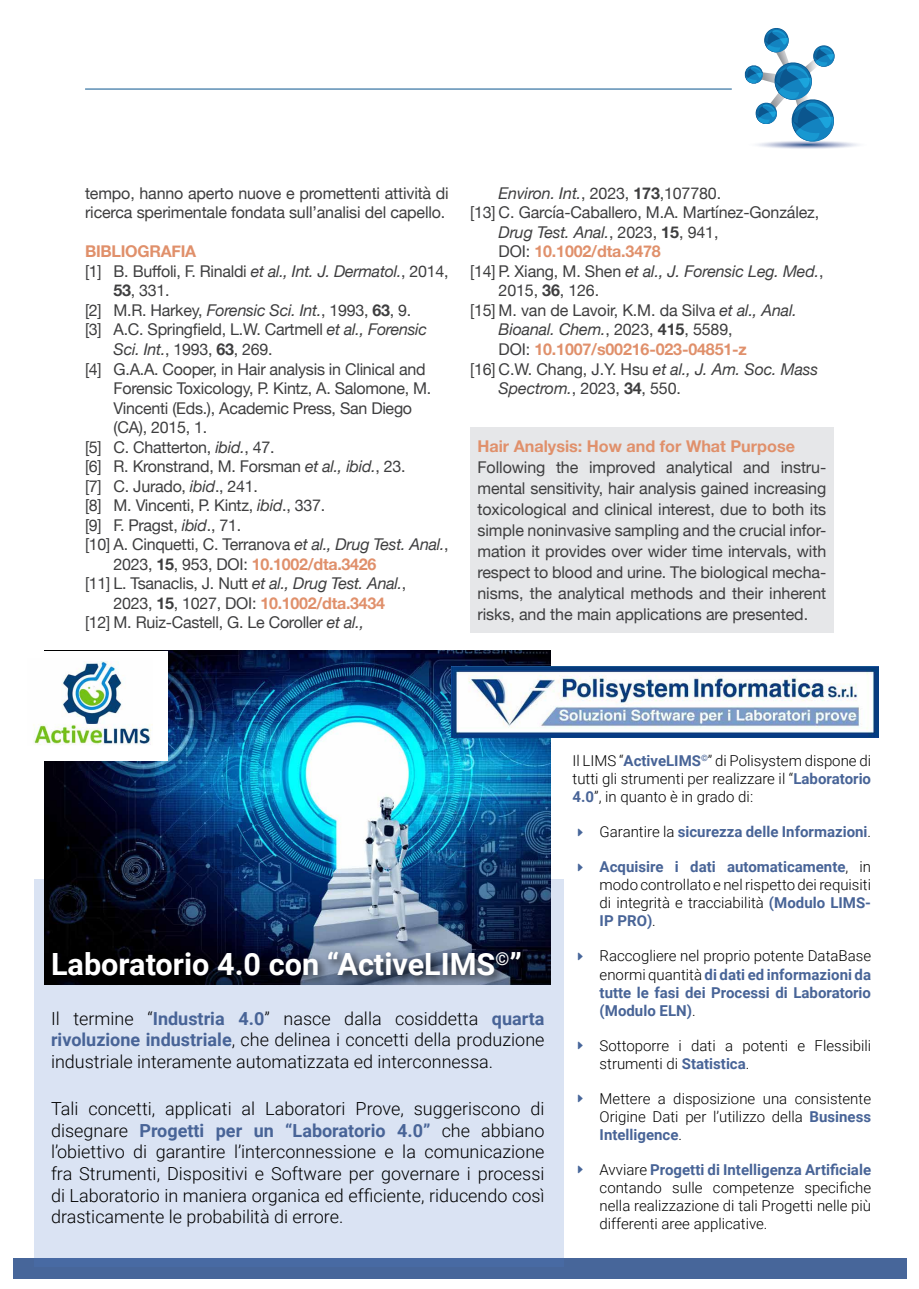
<style>
.page{position:relative;width:919px;height:1289px;background:#fff}
.page>*{position:absolute;margin:0;border:0;box-sizing:border-box;transform-origin:0 0}
.t1{font:700 30.6px "Roboto";color:#fff}
.t2{font:300 18px/21.6px "Roboto";color:#000;text-align:justify}
.Body_Text_2{font:16.2px/19.5px "Helvetica Neue";letter-spacing:-.015em;color:#3e3e3f}
.Normale{font:16.2px/21px "Helvetica Neue";letter-spacing:-.005em;color:#3e3e3f;text-align:justify}
.Body_Text_2-2{font:700 16.2px "Helvetica Neue";letter-spacing:-.01em;color:#e0906b}
.Normale-2{font:700 16.2px "Helvetica Neue";color:#e0906b}
.t3{font:300 15px/18px "Roboto";color:#000;text-align:justify}
.t4{font:700 15px/18px "Roboto";color:#486497;text-align:justify}
.s1{font-style:italic}
.s2{font-weight:700}
.s3{font-weight:700;color:#e0906b}
.s4{font-weight:400;color:#3e3e3f}
.s5{font-weight:700;color:#486497}
.s6{font-weight:300;color:#000}
</style>
<div class="page">
<hr style="left:85px;top:89px;width:646px;height:1px;background:#0b568e">
<svg style="left:744px;top:28px;width:114px;height:121px"></svg>
<div style="left:470px;top:427px;width:363px;height:205px;background:#e6e7e9"></div>
<div style="left:13px;top:1257px;width:893px;height:21px;background:#47669a"></div>
<div style="left:34px;top:879px;width:529px;height:387px;background:#dae3f3"></div>
<img style="left:45px;top:651px;width:506px;height:333px">
<div style="left:13px;top:651px;width:155px;height:109px;background:#fff"></div>
<img style="left:451px;top:666px;width:427px;height:71px">
<div style="left:47px;top:947px;width:484px;height:40px;background:#000;opacity:.75"></div>
<img style="left:33px;top:661px;width:120px;height:84px">
<p class="Body_Text_2" style="left:85px;top:184px;width:365px">tempo, hanno aperto nuove e promettenti attività di ricerca sperimentale fondata sull’analisi del capello.</p>
<p class="Body_Text_2-2" style="left:85px;top:239px;width:112px">BIBLIOGRAFIA</p>
<p class="Body_Text_2" style="left:114px;top:262px;width:336px;text-indent:-28px">[1] B. Buffoli, F. Rinaldi <span class="s1">et al., Int. J. Dermatol.</span>, 2014,<br><span class="s2">53</span>, 331.</p>
<p class="Body_Text_2" style="left:85px;top:301px;width:328px">[2] M.R. Harkey, <span class="s1">Forensic Sci. Int.</span>, 1993, <span class="s2">63</span>, 9.</p>
<p class="Body_Text_2" style="left:114px;top:321px;width:315px;text-indent:-28px">[3] A.C. Springfield, L.W. Cartmell <span class="s1">et al., Forensic<br>Sci. Int.</span>, 1993, <span class="s2">63</span>, 269.</p>
<p class="Body_Text_2" style="left:114px;top:360px;width:319px;text-indent:-28px">[4] G.A.A. Cooper, in Hair analysis in Clinical and Forensic Toxicology, P. Kintz, A. Salomone, M.<br>Vincenti (Eds.), Academic Press, San Diego (CA), 2015, 1.</p>
<p class="Body_Text_2" style="left:85px;top:438px;width:191px">[5] C. Chatterton, <span class="s1">ibid.</span>, 47.</p>
<p class="Body_Text_2" style="left:85px;top:457px;width:322px">[6] R. Kronstrand, M. Forsman <span class="s1">et al., ibid.</span>, 23.</p>
<p class="Body_Text_2" style="left:85px;top:477px;width:174px">[7] C. Jurado, <span class="s1">ibid</span>., 241.</p>
<p class="Body_Text_2" style="left:85px;top:496px;width:242px">[8] M. Vincenti, P. Kintz, <span class="s1">ibid</span>., 337.</p>
<p class="Body_Text_2" style="left:85px;top:516px;width:158px">[9] F. Pragst, <span class="s1">ibid</span>., 71.</p>
<p class="Body_Text_2" style="left:114px;top:535px;width:336px;text-indent:-28px">[10] A. Cinquetti, C. Terranova <span class="s1">et al., Drug Test. Anal.</span>,<br>2023, <span class="s2">15</span>, 953, DOI: <span class="s3">10.1002/dta.3426</span></p>
<p class="Body_Text_2" style="left:85px;top:574px;width:323px;text-align:center">[11] L. Tsanaclis, J. Nutt <span class="s1">et al., Drug Test. Anal.</span>,<br>2023, <span class="s2">15</span>, 1027, DOI: <span class="s3">10.1002/dta.3434</span></p>
<p class="Body_Text_2" style="left:85px;top:613px;width:280px">[12] M. Ruiz-Castell, G. Le Coroller <span class="s1">et al.,</span></p>
<p class="Body_Text_2" style="left:498px;top:184px;width:224px"><span class="s1">Environ. Int.</span>, 2023, <span class="s2">173</span>,107780.</p>
<p class="Body_Text_2" style="left:498px;top:204px;width:322px;text-indent:-28px">[13] C. García-Caballero, M.A. Martínez-González,<br><span class="s1">Drug Test. Anal.</span>, 2023, <span class="s2">15</span>, 941,</p>
<p class="Body_Text_2-2" style="left:498px;top:239px;width:164px"><span class="s4">DOI:</span> 10.1002/dta.3478</p>
<p class="Body_Text_2" style="left:498px;top:262px;width:326px;text-indent:-28px">[14] P. Xiang, M. Shen <span class="s1">et al., J. Forensic Leg. Med.</span>,<br>2015, <span class="s2">36</span>, 126.</p>
<p class="Body_Text_2" style="left:498px;top:301px;width:300px;text-indent:-28px">[15] M. van de Lavoir, K.M. da Silva <span class="s1">et al., Anal.<br>Bioanal. Chem.</span>, 2023, <span class="s2">415</span>, 5589,</p>
<p class="Body_Text_2-2" style="left:498px;top:336px;width:250px"><span class="s4">DOI:</span> 10.1007/s00216-023-04851-z</p>
<p class="Body_Text_2" style="left:498px;top:360px;width:321px;text-indent:-28px">[16] C.W. Chang, J.Y. Hsu <span class="s1">et al., J. Am. Soc. Mass<br>Spectrom.</span>, 2023, <span class="s2">34</span>, 550.</p>
<p class="Normale-2" style="left:477px;top:433px;width:319px">Hair Analysis: How and for What Purpose</p>
<p class="Normale" style="left:477px;top:457px;width:350px">Following the improved analytical and instru&shy;mental sensitivity, hair analysis gained increasing toxicological and clinical interest, due to both its simple noninvasive sampling and the crucial infor&shy;mation it provides over wider time intervals, with respect to blood and urine. The biological mecha&shy;nisms, the analytical methods and their inherent risks, and the main applications are presented.</p>
<p class="t1" style="left:51px;top:943px;width:472px">Laboratorio 4.0 con “ActiveLIMS<sup>©</sup>”</p>
<p class="t2" style="left:51px;top:1006px;width:495px">Il termine “<span class="s5">Industria 4.0</span>” nasce dalla cosiddetta <span class="s5">quarta rivoluzione industriale</span>, che delinea i concetti della produzione industriale interamente automatizzata ed interconnessa.</p>
<p class="t2" style="left:51px;top:1097px;width:495px">Tali concetti, applicati al Laboratori Prove, suggeriscono di disegnare <span class="s5">Progetti per un “Laboratorio 4.0”</span> che abbiano l’obiettivo di garantire l’interconnessione e la comunicazione fra Strumenti, Dispositivi e Software per governare i processi di Laboratorio in maniera organica ed efficiente, riducendo così drasticamente le probabilità di errore.</p>
<p class="t3" style="left:572px;top:751px;width:300px">Il LIMS “<span class="s5">ActiveLIMS</span><sup>©</sup>” di Polisystem dispone di tutti gli strumenti per realizzare il “<span class="s5">Laboratorio 4.0</span>”, in quanto è in grado di:</p>
<p class="t4" style="left:599px;top:822px;width:273px"><span class="s6">Garantire la</span> sicurezza delle Informazioni<span class="s6">.</span></p>
<p class="t3" style="left:599px;top:857px;width:273px"><span class="s5">Acquisire i dati automaticamente</span>, in modo controllato e nel rispetto dei requisiti di integrità e tracciabilità <span class="s5">(Modulo LIMS-IP PRO)</span>.</p>
<p class="t4" style="left:599px;top:946px;width:273px"><span class="s6">Raccogliere nel proprio potente DataBase enormi quantità</span> di dati ed informazioni da tutte le fasi dei Processi di Laboratorio (Modulo ELN)<span class="s6">.</span></p>
<p class="t3" style="left:599px;top:1035px;width:273px">Sottoporre i dati a potenti e Flessibili strumenti di <span class="s5">Statistica</span>.</p>
<p class="t3" style="left:599px;top:1088px;width:273px">Mettere a disposizione una consistente Origine Dati per l’utilizzo della <span class="s5">Business Intelligence</span>.</p>
<p class="t3" style="left:599px;top:1159px;width:273px">Avviare <span class="s5">Progetti di Intelligenza Artificiale </span>contando sulle competenze specifiche nella realizzazione di tali Progetti nelle più differenti aree applicative.</p>
</div>
